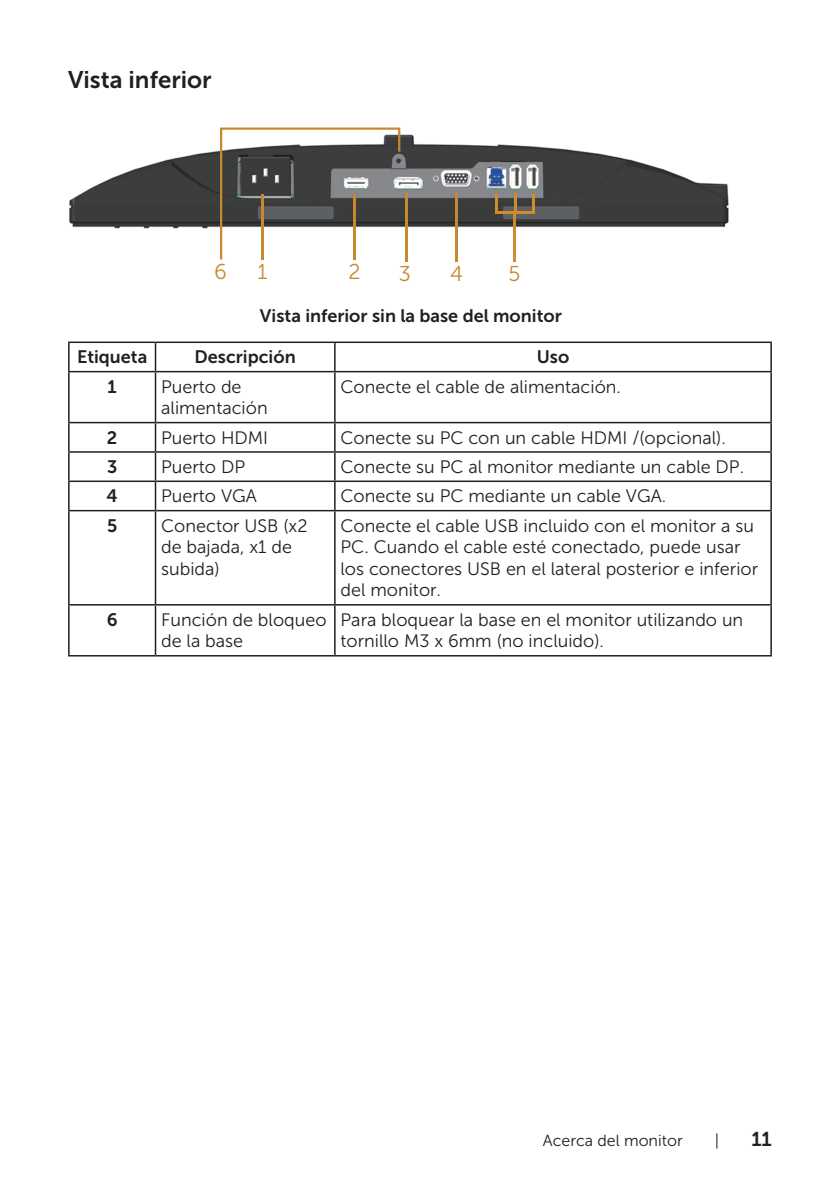
<style>
.page{position:relative;width:840px;height:1191px;background:#fff}
.page>*{position:absolute;margin:0;border:0;box-sizing:border-box;transform-origin:0 0}
.Head_3{font:24px "Museo Sans For Dell 700";color:#231f20}
.t1{font:21.4px "Museo Sans For Dell 300";color:#c78830}
.t2{font:20px "Museo Sans For Dell 700";color:#231f20}
.text{font:18px/21.6px "Museo Sans For Dell 300";color:#231f20}
.text-2{font:18px "Museo Sans For Dell 700";color:#231f20}
.t3{font:16px "Museo Sans For Dell 300";color:#231f20}
</style>
<div class="page">
<img style="left:69px;top:134px;width:659px;height:95px">
<hr style="left:405px;top:194px;width:2px;height:68px;background:#c88831">
<hr style="left:455px;top:194px;width:2px;height:68px;background:#c88831">
<hr style="left:513px;top:213px;width:2px;height:49px;background:#cf8b2e">
<hr style="left:495px;top:211px;width:39px;height:3px;background:#cf8b2e">
<svg style="left:514px;top:194px;width:2px;height:17px"></svg>
<svg style="left:532px;top:194px;width:2px;height:17px"></svg>
<svg style="left:495px;top:194px;width:2px;height:17px"></svg>
<svg style="left:219px;top:127px;width:182px;height:133px"></svg>
<hr style="left:68px;top:341px;width:87px;height:2px;background:#231f20">
<hr style="left:68px;top:343px;width:2px;height:28px;background:#231f20">
<hr style="left:155px;top:341px;width:179px;height:2px;background:#231f20">
<svg style="left:155px;top:343px;width:1px;height:28px"></svg>
<hr style="left:334px;top:341px;width:437px;height:2px;background:#231f20">
<svg style="left:334px;top:343px;width:1px;height:28px"></svg>
<svg style="left:770px;top:343px;width:1px;height:28px"></svg>
<hr style="left:68px;top:371px;width:87px;height:1px;background:#231f20">
<hr style="left:68px;top:372px;width:2px;height:50px;background:#231f20">
<hr style="left:155px;top:371px;width:179px;height:1px;background:#231f20">
<hr style="left:155px;top:372px;width:1px;height:50px;background:#231f20">
<hr style="left:334px;top:371px;width:437px;height:1px;background:#231f20">
<hr style="left:334px;top:372px;width:1px;height:50px;background:#231f20">
<hr style="left:770px;top:372px;width:1px;height:50px;background:#231f20">
<hr style="left:68px;top:422px;width:87px;height:1px;background:#231f20">
<hr style="left:68px;top:423px;width:2px;height:28px;background:#231f20">
<hr style="left:155px;top:422px;width:179px;height:1px;background:#231f20">
<hr style="left:334px;top:422px;width:437px;height:1px;background:#231f20">
<hr style="left:68px;top:451px;width:87px;height:2px;background:#231f20">
<hr style="left:68px;top:453px;width:2px;height:27px;background:#231f20">
<hr style="left:155px;top:451px;width:179px;height:2px;background:#231f20">
<hr style="left:334px;top:451px;width:437px;height:2px;background:#231f20">
<hr style="left:68px;top:482px;width:2px;height:28px;background:#231f20">
<hr style="left:155px;top:480px;width:179px;height:2px;background:#231f20">
<svg style="left:155px;top:423px;width:1px;height:87px"></svg>
<hr style="left:334px;top:480px;width:437px;height:2px;background:#231f20">
<svg style="left:334px;top:423px;width:1px;height:87px"></svg>
<svg style="left:770px;top:423px;width:1px;height:87px"></svg>
<hr style="left:68px;top:511px;width:2px;height:93px;background:#231f20">
<hr style="left:155px;top:511px;width:1px;height:93px;background:#231f20">
<hr style="left:334px;top:511px;width:1px;height:93px;background:#231f20">
<hr style="left:770px;top:511px;width:1px;height:93px;background:#231f20">
<hr style="left:68px;top:605px;width:2px;height:50px;background:#231f20">
<hr style="left:155px;top:605px;width:1px;height:50px;background:#231f20">
<hr style="left:334px;top:605px;width:1px;height:50px;background:#231f20">
<hr style="left:770px;top:605px;width:1px;height:50px;background:#231f20">
<hr style="left:68px;top:480px;width:87px;height:2px;background:#231f20">
<hr style="left:68px;top:510px;width:87px;height:1px;background:#231f20">
<hr style="left:68px;top:604px;width:87px;height:1px;background:#231f20">
<hr style="left:155px;top:510px;width:179px;height:1px;background:#231f20">
<hr style="left:155px;top:604px;width:179px;height:1px;background:#231f20">
<hr style="left:68px;top:655px;width:87px;height:1px;background:#231f20">
<hr style="left:334px;top:510px;width:437px;height:1px;background:#231f20">
<hr style="left:334px;top:604px;width:437px;height:1px;background:#231f20">
<hr style="left:155px;top:655px;width:179px;height:1px;background:#231f20">
<hr style="left:334px;top:655px;width:437px;height:1px;background:#231f20">
<p class="Head_3" style="left:68px;top:67px;width:145px">Vista inferior</p>
<p class="t1" style="left:214px;top:260px;width:14px">6</p>
<p class="t1" style="left:257px;top:260px;width:11px">1</p>
<p class="t1" style="left:348px;top:260px;width:14px">2</p>
<p class="t1" style="left:398px;top:262px;width:14px">3</p>
<p class="t1" style="left:450px;top:262px;width:14px">4</p>
<p class="t1" style="left:508px;top:262px;width:13px">5</p>
<p class="text-2" style="left:260px;top:305px;width:303px">Vista inferior sin la base del monitor</p>
<p class="text-2" style="left:77px;top:347px;width:72px">Etiqueta</p>
<p class="text-2" style="left:194px;top:347px;width:102px">Descripción</p>
<p class="text-2" style="left:536px;top:347px;width:34px">Uso</p>
<p class="text-2" style="left:107px;top:376px;width:11px">1</p>
<p class="text" style="left:161px;top:376px;width:108px">Puerto de alimentación</p>
<p class="text" style="left:340px;top:376px;width:282px">Conecte el cable de alimentación.</p>
<p class="text-2" style="left:107px;top:427px;width:12px">2</p>
<p class="text" style="left:161px;top:427px;width:108px">Puerto HDMI</p>
<p class="text" style="left:340px;top:427px;width:386px">Conecte su PC con un cable HDMI /(opcional).</p>
<p class="text-2" style="left:107px;top:457px;width:12px">3</p>
<p class="text" style="left:161px;top:456px;width:85px">Puerto DP</p>
<p class="text" style="left:340px;top:456px;width:405px">Conecte su PC al monitor mediante un cable DP.</p>
<p class="text-2" style="left:106px;top:486px;width:13px">4</p>
<p class="text" style="left:161px;top:485px;width:97px">Puerto VGA</p>
<p class="text" style="left:340px;top:485px;width:327px">Conecte su PC mediante un cable VGA.</p>
<p class="text-2" style="left:107px;top:515px;width:12px">5</p>
<p class="text" style="left:161px;top:515px;width:148px">Conector USB (x2 de bajada, x1 de subida)</p>
<p class="text" style="left:340px;top:515px;width:419px">Conecte el cable USB incluido con el monitor a su PC. Cuando el cable esté conectado, puede usar los conectores USB en el lateral posterior e inferior del monitor.</p>
<p class="text-2" style="left:107px;top:609px;width:12px">6</p>
<p class="text" style="left:161px;top:609px;width:167px">Función de bloqueo de la base</p>
<p class="text" style="left:340px;top:609px;width:404px">Para bloquear la base en el monitor utilizando un tornillo M3 x 6mm (no incluido).</p>
<p class="t3" style="left:542px;top:1131px;width:141px">Acerca del monitor</p>
<p class="t3" style="left:714px;top:1131px;width:6px">|</p>
<p class="t2" style="left:751px;top:1127px;width:22px">11</p>
</div>
